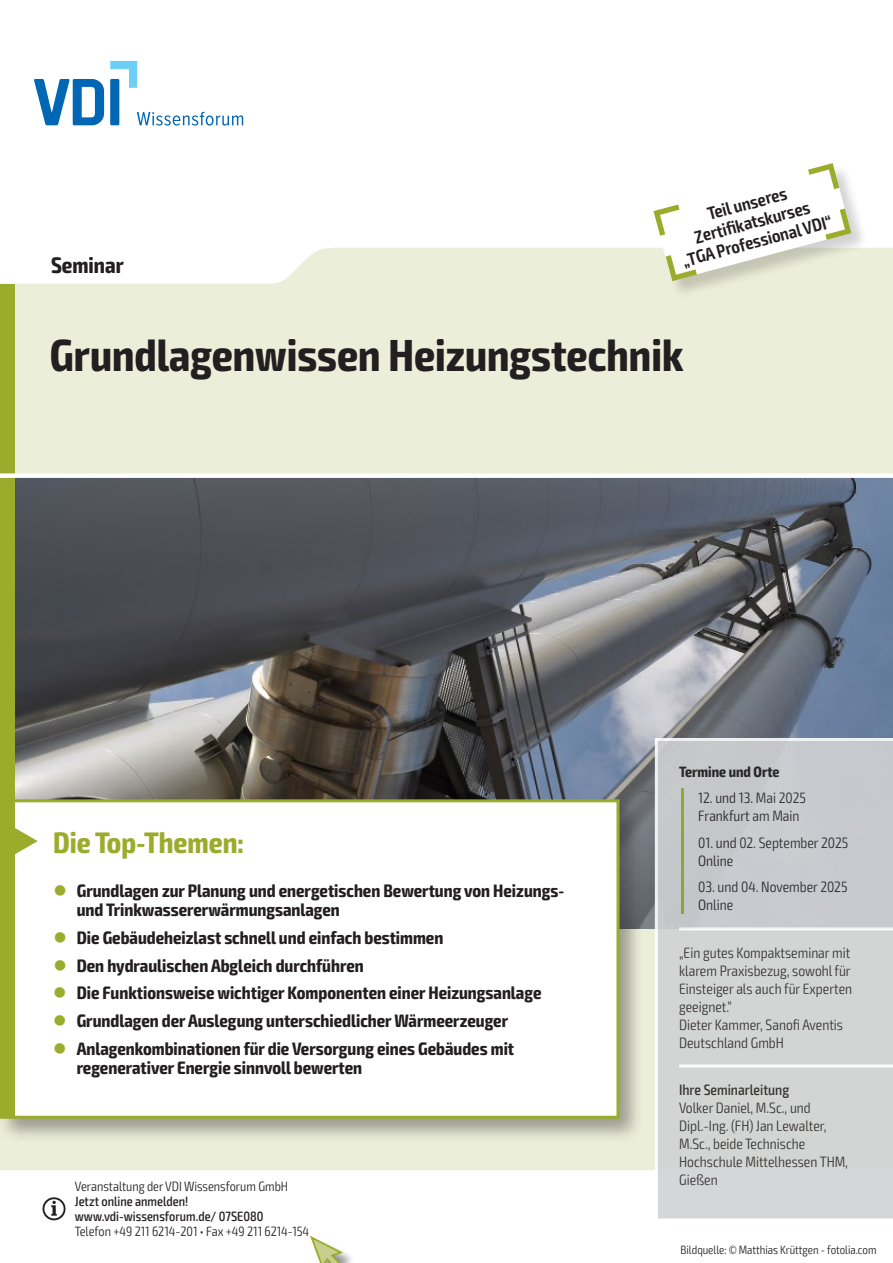
<style>
.page{position:relative;width:893px;height:1263px;background:#fff}
.page>*{position:absolute;margin:0;border:0;box-sizing:border-box;transform-origin:0 0}
.t1{font:700 condensed 45px "Exo 2";color:#231f20}
.t2{font:700 condensed 29.7px "Exo 2";color:#9aac2c}
.t3{font:700 condensed 22.5px "Exo 2";color:#231f20}
.t4{font:700 condensed 18px/19.5px "Exo 2";color:#231f20}
.t5{font:600 condensed 18px/19.5px "Exo 2";color:#231f20;text-align:center}
.t6{font:300 condensed 15px/18px "Exo 2";color:#231f20}
.t7{font:500 condensed 15px "Exo 2";color:#231f20}
.t8{font:700 condensed 15px "Exo 2";color:#231f20}
.t9{font:300 condensed 13.5px "Exo 2";color:#231f20}
.t10{font:500 condensed 13.5px/15px "Exo 2";color:#231f20}
.t11{font:300 condensed 12px "Exo 2";color:#231f20}
.s1{color:#9aac2c}
</style>
<div class="page">
<div style="left:0;top:248px;width:893px;height:922px;background:#ebeed8"></div>
<img style="left:14px;top:478px;width:879px;height:450px">
<div style="left:0;top:796px;width:644px;height:347px;background:#231f20;opacity:.4"></div>
<div style="left:2px;top:801px;width:616px;height:316px;background:#fff"></div>
<div style="left:3px;top:802px;width:11px;height:314px;background:#9aac2c"></div>
<div style="left:0;top:799px;width:619px;height:320px;border:3px solid #9aac2c"></div>
<svg style="left:14px;top:826px;width:24px;height:30px"></svg>
<div style="left:0;top:284px;width:14px;height:520px;background:#9aac2c"></div>
<div style="left:311px;top:1237px;width:47px;height:26px;background:#231f20;opacity:.5"></div>
<svg style="left:310px;top:1235px;width:36px;height:28px"></svg>
<div style="left:0;top:473px;width:893px;height:5px;background:#fff"></div>
<svg style="left:655px;top:738px;width:238px;height:481px;background:#d0d2d2"></svg>
<svg style="left:43px;top:1197px;width:23px;height:23px"></svg>
<svg style="left:34px;top:61px;width:209px;height:65px"></svg>
<div style="left:654px;top:164px;width:214px;height:135px;background:#231f20;opacity:.2"></div>
<svg style="left:653px;top:163px;width:198px;height:118px"></svg>
<p class="t3" style="left:51px;top:252px;width:74px">Seminar</p>
<p class="t5" style="left:670px;top:214px;width:156px;rotate:-15deg">Teil unseres<br>Zertifi katskurses „TGA Professional VDI“</p>
<h1 class="t1" style="left:50px;top:328px;width:635px">Grundlagenwissen Heizungstechnik</h1>
<h2 class="t2" style="left:53px;top:825px;width:192px">Die Top-Themen:</h2>
<p class="t4" style="left:77px;top:881px;width:489px;text-indent:-23px"><span class="s1">●</span> Grundlagen zur Planung und energetischen Bewertung von Heizungs&shy;und Trinkwassererwärmungsanlagen</p>
<p class="t4" style="left:53px;top:928px;width:391px"><span class="s1">●</span> Die Gebäudeheizlast schnell und einfach bestimmen</p>
<p class="t4" style="left:53px;top:956px;width:312px"><span class="s1">●</span> Den hydraulischen Abgleich durchführen</p>
<p class="t4" style="left:53px;top:984px;width:490px"><span class="s1">●</span> Die Funktionsweise wichtiger Komponenten einer Heizungsanlage</p>
<p class="t4" style="left:53px;top:1011px;width:456px"><span class="s1">●</span> Grundlagen der Auslegung unterschiedlicher Wärmeerzeuger</p>
<p class="t4" style="left:77px;top:1039px;width:439px;text-indent:-23px"><span class="s1">●</span> Anlagenkombinationen für die Versorgung eines Gebäudes mit regenerativer Energie sinnvoll bewerten</p>
<p class="t9" style="left:75px;top:1178px;width:215px">Veranstaltung der VDI Wissensforum GmbH</p>
<p class="t10" style="left:75px;top:1194px;width:190px">Jetzt online anmelden! www.vdi-wissensforum.de/ 07SE080</p>
<p class="t9" style="left:75px;top:1223px;width:236px">Telefon +49 211 6214-201 • Fax +49 211 6214-154</p>
<p class="t8" style="left:679px;top:763px;width:102px">Termine und Orte</p>
<p class="t6" style="left:698px;top:789px;width:109px">12. und 13. Mai 2025<br>Frankfurt am Main</p>
<p class="t6" style="left:698px;top:834px;width:152px">01. und 02. September 2025<br>Online</p>
<p class="t6" style="left:698px;top:878px;width:151px">03. und 04. November 2025<br>Online</p>
<p class="t6" style="left:679px;top:943px;width:175px">„Ein gutes Kompaktseminar mit klarem Praxisbezug, sowohl für<br>Einsteiger als auch für Experten geeignet.“<br>Dieter Kammer, Sanofi Aventis<br>Deutschland GmbH</p>
<p class="t7" style="left:679px;top:1080px;width:112px">Ihre Seminarleitung</p>
<p class="t6" style="left:679px;top:1099px;width:170px">Volker Daniel, M.Sc., und<br>Dipl.-Ing. (FH) Jan Lewalter,<br>M.Sc., beide Technische<br>Hochschule Mittelhessen THM,<br>Gießen</p>
<p class="t11" style="left:681px;top:1243px;width:197px">Bildquelle: © Matthias Krüttgen - fotolia.com</p>
</div>
